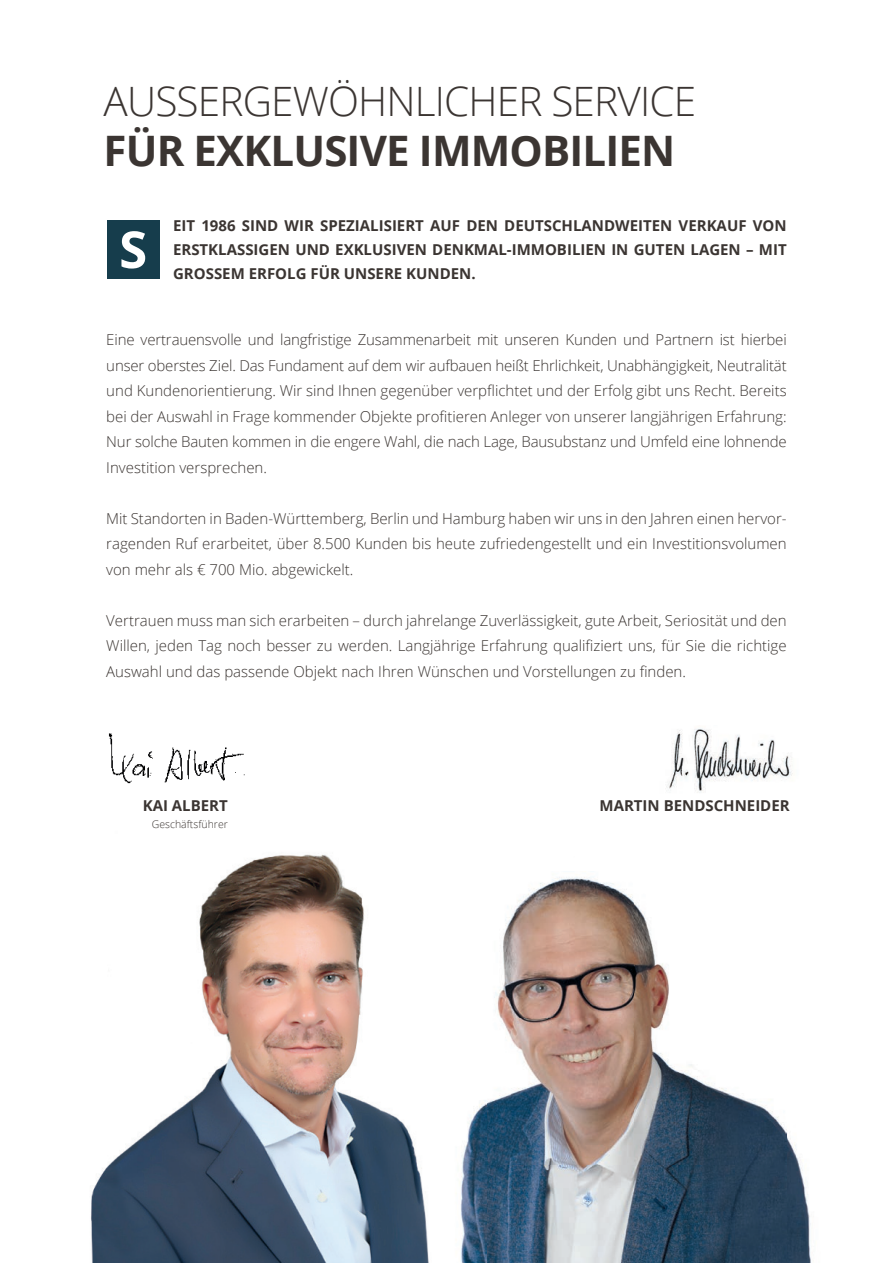
<style>
.page{position:relative;width:893px;height:1263px;background:#fff}
.page>*{position:absolute;margin:0;border:0;box-sizing:border-box;transform-origin:0 0}
.t1{font:700 51px "Open Sans";color:#fff}
.t2{font:700 42px "Open Sans";letter-spacing:-.02em;color:#3b3532}
.t3{font:300 40.5px "Open Sans";letter-spacing:-.02em;color:#3b3532}
.t4{font:300 15px/25.5px "Open Sans";color:#3b3532;text-align:justify}
.t5{font:700 15px/24px "Open Sans";color:#3b3532;text-align:justify}
.t6{font:300 10.5px "Open Sans";color:#3b3532}
</style>
<div class="page">
<img style="left:486px;top:877px;width:325px;height:386px">
<div style="left:107px;top:220px;width:53px;height:59px;background:#163d4c"></div>
<img style="left:666px;top:729px;width:127px;height:64px">
<img style="left:91px;top:854px;width:395px;height:409px">
<svg style="left:197px;top:1212px;width:1px;height:14px"></svg>
<img style="left:108px;top:733px;width:137px;height:51px">
<h3 class="t3" style="left:104px;top:85px;width:594px">AUSSERGEWÖHNLICHER SERVICE</h3>
<h2 class="t2" style="left:104px;top:133px;width:573px">FÜR EXKLUSIVE IMMOBILIEN</h2>
<h1 class="t1" style="left:119px;top:229px;width:30px">S</h1>
<p class="t5" style="left:173px;top:214px;width:615px">EIT 1986 SIND WIR SPEZIALISIERT AUF DEN DEUTSCHLANDWEITEN VERKAUF VON ERSTKLASSIGEN UND EXKLUSIVEN DENKMAL-IMMOBILIEN IN GUTEN LAGEN – MIT GROSSEM ERFOLG FÜR UNSERE KUNDEN.</p>
<p class="t4" style="left:106px;top:328px;width:682px">Eine vertrauensvolle und langfristige Zusammenarbeit mit unseren Kunden und Partnern ist hierbei unser oberstes Ziel. Das Fundament auf dem wir aufbauen heißt Ehrlichkeit, Unabhängigkeit, Neutralität und Kundenorientierung. Wir sind Ihnen gegenüber verpflichtet und der Erfolg gibt uns Recht. Bereits bei der Auswahl in Frage kommender Objekte profitieren Anleger von unserer langjährigen Erfahrung:<br>Nur solche Bauten kommen in die engere Wahl, die nach Lage, Bausubstanz und Umfeld eine lohnende Investition versprechen.</p>
<p class="t4" style="left:106px;top:505px;width:682px">Mit Standorten in Baden-Württemberg, Berlin und Hamburg haben wir uns in den Jahren einen hervor&shy;ragenden Ruf erarbeitet, über 8.500 Kunden bis heute zufriedengestellt und ein Investitionsvolumen von mehr als € 700 Mio. abgewickelt.</p>
<p class="t4" style="left:106px;top:609px;width:682px">Vertrauen muss man sich erarbeiten – durch jahrelange Zuverlässigkeit, gute Arbeit, Seriosität und den Willen, jeden Tag noch besser zu werden. Langjährige Erfahrung qualifiziert uns, für Sie die richtige Auswahl und das passende Objekt nach Ihren Wünschen und Vorstellungen zu finden.</p>
<p class="t5" style="left:143px;top:794px;width:87px">KAI ALBERT</p>
<p class="t5" style="left:599px;top:795px;width:192px">MARTIN BENDSCHNEIDER</p>
<p class="t6" style="left:152px;top:820px;width:78px">Geschäftsführer</p>
</div>
